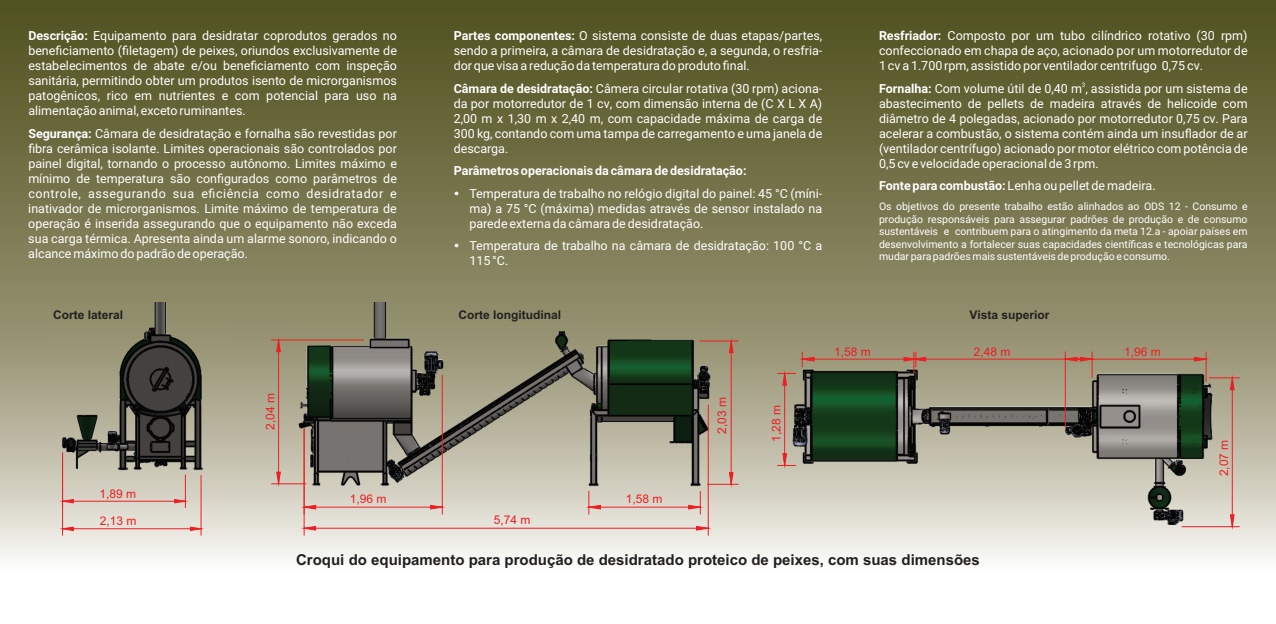
<style>
.page{position:relative;width:1276px;height:624px;background:#fff}
.page>*{position:absolute;margin:0;border:0;box-sizing:border-box;transform-origin:0 0}
.t1{font:700 15px "Arial";color:#231f20}
.t2{font:12.5px/15px "Roboto";color:#fff;text-align:justify}
.t3{font:700 12.5px "Roboto";color:#fff}
.t4{font:12px "Arial";color:#ee1d23}
.t5{font:700 12px "Arial";color:#231f20}
.t6{font:10.5px/12.6px "Roboto";color:#fff;text-align:justify}
.t7{font:6.2px "Roboto";color:#fff}
.s1{font-weight:700}
</style>
<div class="page">
<img style="left:0;top:0;width:1276px;height:559px">
<img style="left:49px;top:303px;width:182px;height:180px">
<hr style="left:185px;top:475px;width:1px;height:32px;background:#ee1d23">
<hr style="left:62px;top:453px;width:1px;height:82px;background:#ee1d23">
<hr style="left:201px;top:475px;width:1px;height:60px;background:#ee1d23">
<svg style="left:62px;top:499px;width:140px;height:32px;background:#e1ccc2"></svg>
<img style="left:284px;top:303px;width:439px;height:197px">
<hr style="left:442px;top:375px;width:1px;height:139px;background:#ee1d23">
<hr style="left:708px;top:405px;width:1px;height:130px;background:#ee1d23">
<hr style="left:304px;top:429px;width:1px;height:106px;background:#ee1d23">
<hr style="left:707px;top:484px;width:31px;height:1px;background:#ee1d23">
<hr style="left:700px;top:341px;width:38px;height:1px;background:#ee1d23">
<hr style="left:271px;top:340px;width:92px;height:1px;background:#ee1d23">
<hr style="left:271px;top:483px;width:35px;height:1px;background:#ee1d23">
<svg style="left:303px;top:504px;width:140px;height:5px"></svg>
<svg style="left:588px;top:491px;width:113px;height:23px;background:#dbc8bc"></svg>
<svg style="left:303px;top:526px;width:406px;height:4px;background:#e8aba7"></svg>
<svg style="left:729px;top:340px;width:4px;height:145px"></svg>
<svg style="left:276px;top:339px;width:5px;height:145px"></svg>
<img style="left:777px;top:337px;width:449px;height:198px">
<hr style="left:1182px;top:526px;width:57px;height:1px;background:#ee1d23">
<hr style="left:1209px;top:377px;width:30px;height:1px;background:#ee1d23">
<svg style="left:1229px;top:377px;width:5px;height:150px"></svg>
<svg style="left:777px;top:352px;width:429px;height:114px;background:#7a7c69"></svg>
<svg style="left:455px;top:191px;width:3px;height:4px"></svg>
<svg style="left:455px;top:244px;width:3px;height:4px"></svg>
<p class="t2" style="left:28px;top:30px;width:370px"><span class="s1">Descrição:</span> Equipamento para desidratar coprodutos gerados no beneficiamento (filetagem) de peixes, oriundos exclusivamente de estabelecimentos de abate e/ou beneficiamento com inspeção sanitária, permitindo obter um produtos isento de microrganismos patogênicos, rico em nutrientes e com potencial para uso na alimentação animal, exceto ruminantes.</p>
<p class="t2" style="left:28px;top:127px;width:370px"><span class="s1">Segurança:</span> Câmara de desidratação e fornalha são revestidas por fibra cerâmica isolante. Limites operacionais são controlados por painel digital, tornando o processo autônomo. Limites máximo e mínimo de temperatura são configurados como parâmetros de controle, assegurando sua eficiência como desidratador e inativador de microrganismos. Limite máximo de temperatura de operação é inserida assegurando que o equipamento não exceda sua carga térmica. Apresenta ainda um alarme sonoro, indicando o alcance máximo do padrão de operação.</p>
<p class="t2" style="left:454px;top:30px;width:370px"><span class="s1">Partes componentes:</span> O sistema consiste de duas etapas/partes, sendo a primeira, a câmara de desidratação e, a segunda, o resfria&shy;dor que visa a redução da temperatura do produto final.</p>
<p class="t2" style="left:454px;top:82px;width:370px"><span class="s1">Câmara de desidratação:</span> Câmera circular rotativa (30 rpm) aciona&shy;da por motorredutor de 1 cv, com dimensão interna de (C X L X A)<br>2,00 m x 1,30 m x 2,40 m, com capacidade máxima de carga de 300 kg, contando com uma tampa de carregamento e uma janela de descarga.</p>
<p class="t3" style="left:454px;top:166px;width:294px">Parâmetros operacionais da câmara de desidratação:</p>
<p class="t2" style="left:469px;top:187px;width:354px">Temperatura de trabalho no relógio digital do painel: 45 °C (míni&shy;ma) a 75 °C (máxima) medidas através de sensor instalado na parede externa da câmara de desidratação.</p>
<p class="t2" style="left:469px;top:240px;width:354px">Temperatura de trabalho na câmara de desidratação: 100 °C a<br>115 °C.</p>
<p class="t2" style="left:879px;top:30px;width:370px"><span class="s1">Resfriador:</span> Composto por um tubo cilíndrico rotativo (30 rpm) confeccionado em chapa de aço, acionado por um motorredutor de 1 cv a 1.700 rpm, assistido por ventilador centrifugo 0,75 cv.</p>
<p class="t7" style="left:1082px;top:82px;width:5px">3</p>
<p class="t2" style="left:879px;top:82px;width:370px"><span class="s1">Fornalha:</span> Com volume útil de 0,40 m , assistida por um sistema de abastecimento de pellets de madeira através de helicoide com diâmetro de 4 polegadas, acionado por motorredutor 0,75 cv. Para acelerar a combustão, o sistema contém ainda um insuflador de ar (ventilador centrífugo) acionado por motor elétrico com potência de 0,5 cv e velocidade operacional de 3 rpm.</p>
<p class="t2" style="left:879px;top:180px;width:278px"><span class="s1">Fonte para combustão:</span> Lenha ou pellet de madeira.</p>
<p class="t6" style="left:879px;top:201px;width:370px">Os objetivos do presente trabalho estão alinhados ao ODS 12 - Consumo e produção responsáveis para assegurar padrões de produção e de consumo sustentáveis e contribuem para o atingimento da meta 12.a - apoiar países em desenvolvimento a fortalecer suas capacidades científicas e tecnológicas para mudar para padrões mais sustentáveis de produção e consumo.</p>
<p class="t5" style="left:53px;top:310px;width:72px">Corte lateral</p>
<p class="t5" style="left:458px;top:310px;width:104px">Corte longitudinal</p>
<p class="t5" style="left:969px;top:310px;width:81px">Vista superior</p>
<p class="t4" style="left:834px;top:347px;width:38px">1,58 m</p>
<p class="t4" style="left:974px;top:347px;width:38px">2,48 m</p>
<p class="t4" style="left:1124px;top:347px;width:38px">1,96 m</p>
<p class="t4" style="left:266px;top:430px;width:38px;rotate:-90deg">2,04 m</p>
<p class="t4" style="left:717px;top:434px;width:38px;rotate:-90deg">2,03 m</p>
<p class="t4" style="left:771px;top:442px;width:38px;rotate:-90deg">1,28 m</p>
<p class="t4" style="left:99px;top:489px;width:38px">1,89 m</p>
<p class="t4" style="left:350px;top:494px;width:38px">1,96 m</p>
<p class="t4" style="left:626px;top:494px;width:38px">1,58 m</p>
<p class="t4" style="left:100px;top:516px;width:38px">2,13 m</p>
<p class="t4" style="left:494px;top:515px;width:38px">5,74 m</p>
<p class="t1" style="left:296px;top:554px;width:685px">Croqui do equipamento para produção de desidratado proteico de peixes, com suas dimensões</p>
<p class="t4" style="left:1219px;top:476px;width:38px;rotate:-90deg">2,07 m</p>
</div>
